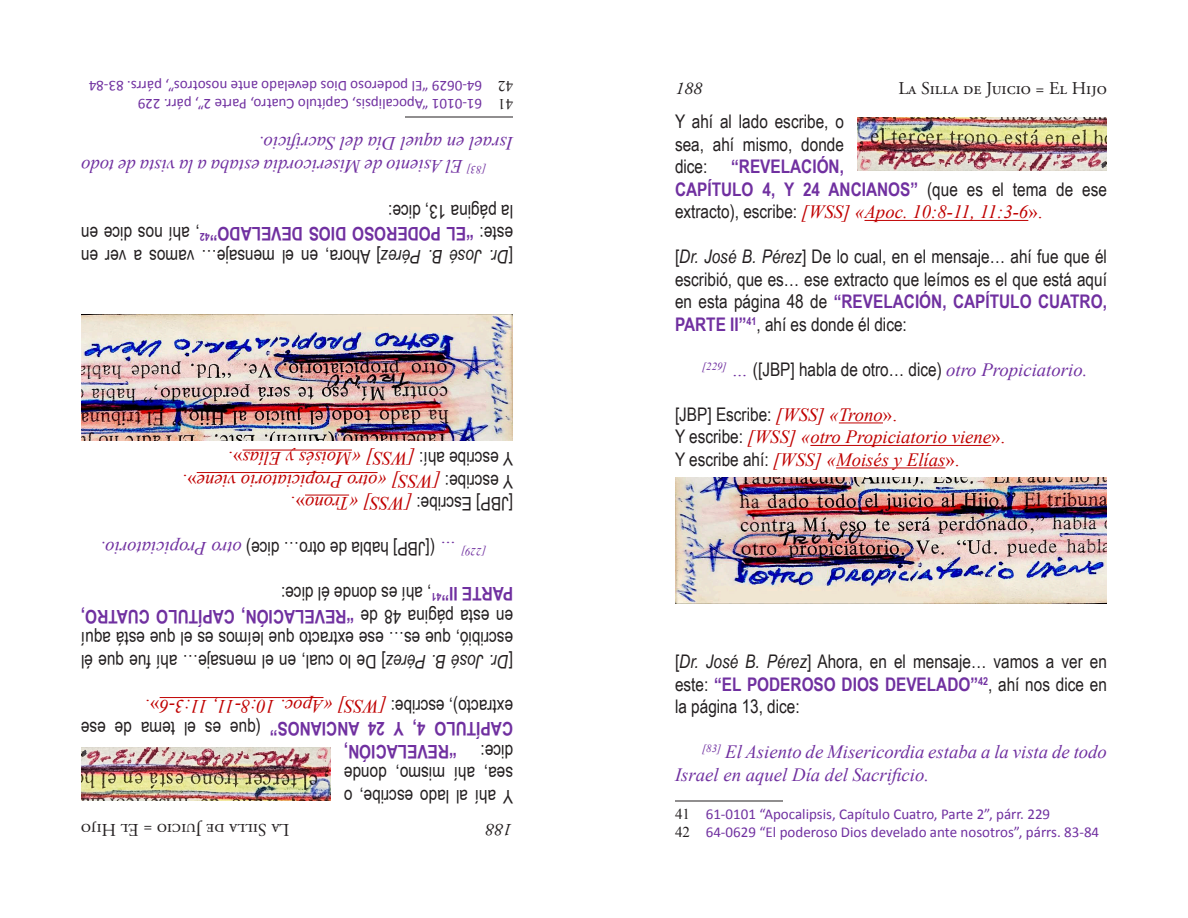
<style>
.page{position:relative;width:1188px;height:918px;background:#fff}
.page>*{position:absolute;margin:0;border:0;box-sizing:border-box;transform-origin:0 0}
.t1{font:18.75px/22.5px "Arial Narrow";color:#231f20;text-align:justify}
.t2{font:italic 18.75px/22.5px "Times New Roman";color:#c00000}
.t3{font:italic 18.75px/22.5px "Times New Roman";color:#7030a0}
.t4{font:700 18.75px/22.5px "Arial Narrow";color:#7030a0}
.t5{font:18px "Adobe Garamond Pro";color:#231f20}
.t6{font:italic 18px "Adobe Garamond Pro";color:#231f20}
.t7{font:15px/18px "Calibri";color:#7030a0}
.t8{font:15px "Times New Roman";color:#231f20}
.t9{font:italic 10.95px "Times New Roman";color:#7030a0}
.s1{font-weight:400;color:#231f20}
.s2{font-family:"Arial Narrow";font-style:normal;color:#231f20}
.s3{font-style:normal}
.s4{font-style:italic}
.s5{font-weight:700;color:#7030a0}
.s6{font-family:"Times New Roman";font-style:italic;color:#7030a0}
.s7{font-family:"Times New Roman";font-style:italic;color:#c00000}
.s8{font-family:"Times New Roman";color:#c00000}
.s9{font-family:"Times New Roman";color:#231f20}
</style>
<div class="page">
<hr style="left:160px;top:697px;width:163px;height:1px;background:#c00000">
<hr style="left:305px;top:495px;width:44px;height:1px;background:#c00000">
<hr style="left:197px;top:472px;width:181px;height:1px;background:#c00000">
<hr style="left:243px;top:450px;width:109px;height:1px;background:#c00000">
<hr style="left:405px;top:117px;width:108px;height:1px;background:#231f20">
<img style="left:81px;top:314px;width:432px;height:126px">
<img style="left:81px;top:747px;width:249px;height:53px">
<hr style="left:865px;top:220px;width:163px;height:1px;background:#c00000">
<hr style="left:839px;top:423px;width:44px;height:1px;background:#c00000">
<hr style="left:810px;top:445px;width:181px;height:1px;background:#c00000">
<hr style="left:836px;top:468px;width:109px;height:1px;background:#c00000">
<hr style="left:675px;top:801px;width:108px;height:1px;background:#231f20">
<img style="left:675px;top:478px;width:432px;height:126px">
<img style="left:858px;top:118px;width:249px;height:53px">
<p class="t7" style="left:482px;top:95px;width:395px;rotate:-180deg">64-0629 “El poderoso Dios develado ante nosotros”, párrs. 83-84</p>
<p class="t8" style="left:513px;top:96px;width:16px;rotate:-180deg">42</p>
<p class="t6" style="left:675px;top:78px;width:28px">188</p>
<p class="t5" style="left:898px;top:78px;width:210px">La Silla de Juicio = El Hijo</p>
<p class="t1" style="left:675px;top:110px;width:171px">Y ahí al lado escribe, o sea, ahí mismo, donde dice:</p>
<p class="t7" style="left:482px;top:113px;width:346px;rotate:-180deg">61-0101 “Apocalipsis, Capítulo Cuatro, Parte 2”, párr. 229</p>
<p class="t8" style="left:513px;top:114px;width:16px;rotate:-180deg">41</p>
<p class="t3" style="left:513px;top:178px;width:434px;text-indent:27px;rotate:-180deg"><sup>[83]</sup> El Asiento de Misericordia estaba a la vista de todo<br>Israel en aquel Día del Sacrificio.</p>
<p class="t4" style="left:675px;top:155px;width:433px;text-indent:56px">“REVELACIÓN,<br>CAPÍTULO 4, Y 24 ANCIANOS” <span class="s1">(que es el tema de ese</span></p>
<p class="t2" style="left:675px;top:200px;width:369px"><span class="s2">extracto), escribe:</span> [WSS] «Apoc. 10:8-11, 11:3-6<span class="s3">».</span></p>
<p class="t1" style="left:675px;top:245px;width:434px">[<span class="s4">Dr. José B. Pérez</span>] De lo cual, en el mensaje… ahí fue que él escribió, que es… ese extracto que leímos es el que está aquí en esta página 48 de <span class="s5">“REVELACIÓN, CAPÍTULO CUATRO, PARTE II”</span><sup>41</sup>, ahí es donde él dice:</p>
<p class="t1" style="left:702px;top:357px;width:387px"><sup>[229]</sup> <span class="s6">…</span> ([JBP] habla de otro… dice) <span class="s6">otro Propiciatorio.</span></p>
<p class="t1" style="left:675px;top:402px;width:224px">[JBP] Escribe: <span class="s7">[WSS] «Trono</span><span class="s8">».</span></p>
<p class="t2" style="left:675px;top:425px;width:332px"><span class="s2">Y escribe:</span> [WSS] «otro Propiciatorio viene<span class="s3">».<br></span><span class="s2">Y escribe ahí:</span> [WSS] «Moisés y Elías<span class="s3">».</span></p>
<p class="t1" style="left:513px;top:268px;width:433px;rotate:-180deg">[<span class="s4">Dr. José B. Pérez</span>] Ahora, en el mensaje… vamos a ver en este: <span class="s5">“EL PODEROSO DIOS DEVELADO”</span><sup>42</sup>, ahí nos dice en la página 13, dice:</p>
<p class="t2" style="left:513px;top:493px;width:332px;rotate:-180deg"><span class="s2">Y escribe:</span> [WSS] «otro Propiciatorio viene<span class="s3">».<br></span><span class="s2">Y escribe ahí:</span> [WSS] «Moisés y Elías<span class="s3">».</span></p>
<p class="t1" style="left:513px;top:516px;width:224px;rotate:-180deg">[JBP] Escribe: <span class="s7">[WSS] «Trono</span><span class="s8">».</span></p>
<p class="t1" style="left:456px;top:561px;width:357px;rotate:-180deg"><span class="s6">…</span> ([JBP] habla de otro… dice) <span class="s6">otro Propiciatorio.</span></p>
<p class="t9" style="left:486px;top:560px;width:26px;rotate:-180deg">[229]</p>
<p class="t1" style="left:513px;top:673px;width:434px;rotate:-180deg">[<span class="s4">Dr. José B. Pérez</span>] De lo cual, en el mensaje… ahí fue que él escribió, que es… ese extracto que leímos es el que está aquí en esta página 48 de <span class="s5">“REVELACIÓN, CAPÍTULO CUATRO, PARTE II”</span><sup>41</sup>, ahí es donde él dice:</p>
<p class="t2" style="left:513px;top:718px;width:369px;rotate:-180deg"><span class="s2">extracto), escribe:</span> [WSS] «Apoc. 10:8-11, 11:3-6<span class="s3">».</span></p>
<p class="t1" style="left:261px;top:741px;width:181px;rotate:-180deg">(que es el tema de ese</p>
<p class="t4" style="left:513px;top:741px;width:245px;rotate:-180deg">CAPÍTULO 4, Y 24 ANCIANOS”</p>
<p class="t4" style="left:457px;top:763px;width:114px;rotate:-180deg">“REVELACIÓN,</p>
<p class="t1" style="left:513px;top:763px;width:34px;rotate:-180deg">dice:</p>
<p class="t1" style="left:513px;top:808px;width:171px;rotate:-180deg">Y ahí al lado escribe, o sea, ahí mismo, donde</p>
<p class="t5" style="left:290px;top:840px;width:210px;rotate:-180deg">La Silla de Juicio = El Hijo</p>
<p class="t6" style="left:513px;top:840px;width:28px;rotate:-180deg">188</p>
<p class="t1" style="left:675px;top:650px;width:433px">[<span class="s4">Dr. José B. Pérez</span>] Ahora, en el mensaje… vamos a ver en este: <span class="s5">“EL PODEROSO DIOS DEVELADO”</span><sup>42</sup>, ahí nos dice en la página 13, dice:</p>
<p class="t3" style="left:675px;top:740px;width:434px;text-indent:27px"><sup>[83]</sup> El Asiento de Misericordia estaba a la vista de todo<br>Israel en aquel Día del Sacrificio.</p>
<p class="t7" style="left:675px;top:805px;width:426px"><span class="s9">41</span> 61-0101 “Apocalipsis, Capítulo Cuatro, Parte 2”, párr. 229<br><span class="s9">42</span> 64-0629 “El poderoso Dios develado ante nosotros”, párrs. 83-84</p>
</div>
